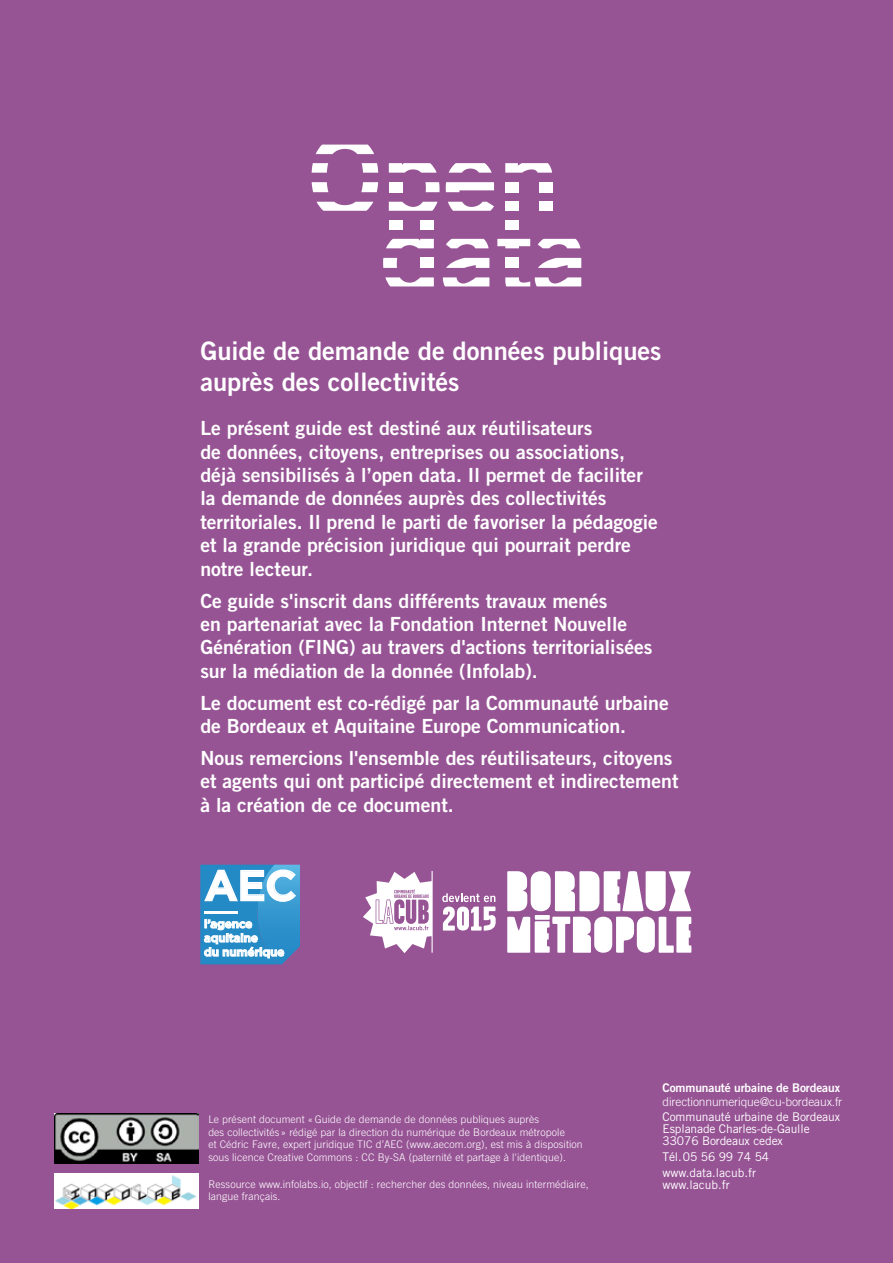
<style>
.page{position:relative;width:893px;height:1263px;background:#975495}
.page>*{position:absolute;margin:0;border:0;box-sizing:border-box;transform-origin:0 0}
.t1{font:700 41.1px "Gotham S Sm";color:#fff}
.t2{font:25.5px/30.6px "Trade Gothic Bold Two";color:#fff}
.t3{font:19.5px/23.4px "Trade Gothic Bold Two";color:#fff}
.t4{font:12px/12px "Trade Gothic";letter-spacing:-.01em;color:#fff}
.t5{font:300 12px "Trade Gothic";letter-spacing:-.01em;color:#fff}
.t6{font:12px "Trade Gothic Bold Two";letter-spacing:-.01em;color:#fff}
.t7{font:700 11.25px/14.1px "Gotham S Sm";letter-spacing:-.02em;color:#fff}
.t8{font:300 10.5px/12.6px "Trade Gothic";letter-spacing:.01em;color:#fff}
</style>
<div class="page">
<svg style="left:316px;top:145px;width:58px;height:9px"></svg>
<svg style="left:312px;top:163px;width:16px;height:10px"></svg>
<svg style="left:312px;top:182px;width:16px;height:10px"></svg>
<svg style="left:316px;top:202px;width:57px;height:9px"></svg>
<svg style="left:361px;top:182px;width:17px;height:10px"></svg>
<svg style="left:362px;top:163px;width:16px;height:10px"></svg>
<div style="left:389px;top:182px;width:13px;height:10px;background:#fff"></div>
<svg style="left:425px;top:182px;width:15px;height:10px"></svg>
<svg style="left:389px;top:202px;width:48px;height:9px"></svg>
<div style="left:389px;top:220px;width:13px;height:10px;background:#fff"></div>
<svg style="left:389px;top:163px;width:48px;height:10px"></svg>
<svg style="left:446px;top:182px;width:48px;height:10px"></svg>
<svg style="left:448px;top:202px;width:46px;height:9px"></svg>
<svg style="left:449px;top:163px;width:43px;height:10px"></svg>
<div style="left:505px;top:182px;width:14px;height:10px;background:#fff"></div>
<div style="left:505px;top:202px;width:14px;height:9px;background:#fff"></div>
<svg style="left:505px;top:163px;width:47px;height:10px"></svg>
<div style="left:539px;top:182px;width:13px;height:10px;background:#fff"></div>
<div style="left:539px;top:202px;width:13px;height:9px;background:#fff"></div>
<svg style="left:386px;top:239px;width:48px;height:9px"></svg>
<svg style="left:383px;top:258px;width:14px;height:10px"></svg>
<svg style="left:385px;top:277px;width:49px;height:9px"></svg>
<div style="left:420px;top:258px;width:14px;height:10px;background:#fff"></div>
<div style="left:420px;top:220px;width:14px;height:10px;background:#fff"></div>
<svg style="left:446px;top:239px;width:43px;height:9px"></svg>
<svg style="left:446px;top:258px;width:43px;height:10px"></svg>
<svg style="left:443px;top:277px;width:46px;height:9px"></svg>
<div style="left:505px;top:220px;width:14px;height:10px;background:#fff"></div>
<div style="left:505px;top:258px;width:14px;height:10px;background:#fff"></div>
<svg style="left:497px;top:239px;width:33px;height:9px"></svg>
<svg style="left:538px;top:239px;width:42px;height:9px"></svg>
<svg style="left:505px;top:277px;width:76px;height:9px"></svg>
<svg style="left:538px;top:258px;width:43px;height:10px"></svg>
<svg style="left:442px;top:893px;width:54px;height:38px"></svg>
<svg style="left:507px;top:871px;width:184px;height:82px"></svg>
<div style="left:594px;top:917px;width:18px;height:36px;background:#fff;border-radius:9px"></div>
<svg style="left:363px;top:871px;width:70px;height:82px"></svg>
<img style="left:54px;top:1113px;width:145px;height:50px">
<img style="left:54px;top:1174px;width:145px;height:35px">
<svg style="left:200px;top:865px;width:100px;height:99px;background:#4fa0d1"></svg>
<hr style="left:204px;top:911px;width:34px;height:3px;background:#fff">
<h2 class="t2" style="left:200px;top:335px;width:463px">Guide de demande de données publiques auprès des collectivités</h2>
<p class="t3" style="left:200px;top:416px;width:459px">Le présent guide est destiné aux réutilisateurs<br>de données, citoyens, entreprises ou associations, déjà sensibilisés à l’open data. Il permet de faciliter la demande de données auprès des collectivités territoriales. Il prend le parti de favoriser la pédagogie et la grande précision juridique qui pourrait perdre notre lecteur.</p>
<p class="t3" style="left:200px;top:589px;width:454px">Ce guide s'inscrit dans différents travaux menés<br>en partenariat avec la Fondation Internet Nouvelle Génération (FING) au travers d'actions territorialisées sur la médiation de la donnée (Infolab).</p>
<p class="t3" style="left:200px;top:691px;width:470px">Le document est co-rédigé par la Communauté urbaine de Bordeaux et Aquitaine Europe Communication.</p>
<p class="t3" style="left:200px;top:746px;width:480px">Nous remercions l'ensemble des réutilisateurs, citoyens et agents qui ont participé directement et indirectement à la création de ce document.</p>
<h1 class="t1" style="left:204px;top:857px;width:94px">AEC</h1>
<p class="t7" style="left:204px;top:917px;width:82px">l’agence aquitaine<br>du numérique</p>
<p class="t8" style="left:208px;top:1113px;width:376px">Le présent document «Guide de demande de données publiques auprès<br>des collectivités » rédigé par la direction du numérique de Bordeaux métropole<br>et Cédric Favre, expert juridique TIC d’AEC (www.aecom.org), est mis à disposition sous licence Creative Commons : CC By-SA (paternité et partage à l'identique).</p>
<p class="t8" style="left:208px;top:1177px;width:382px">Ressource www.infolabs.io, objectif : rechercher des données, niveau intermédiaire, langue français.</p>
<p class="t6" style="left:662px;top:1080px;width:179px">Communauté urbaine de Bordeaux</p>
<p class="t5" style="left:662px;top:1095px;width:181px">directionnumerique@cu-bordeaux.fr</p>
<p class="t4" style="left:662px;top:1110px;width:179px">Communauté urbaine de Bordeaux<br>Esplanade Charles-de-Gaulle<br>33076 Bordeaux cedex</p>
<p class="t4" style="left:662px;top:1148px;width:108px;line-height:16.2px">Tél.05 56 99 74 54 www.data.lacub.fr</p>
<p class="t4" style="left:662px;top:1179px;width:69px">www.lacub.fr</p>
</div>
